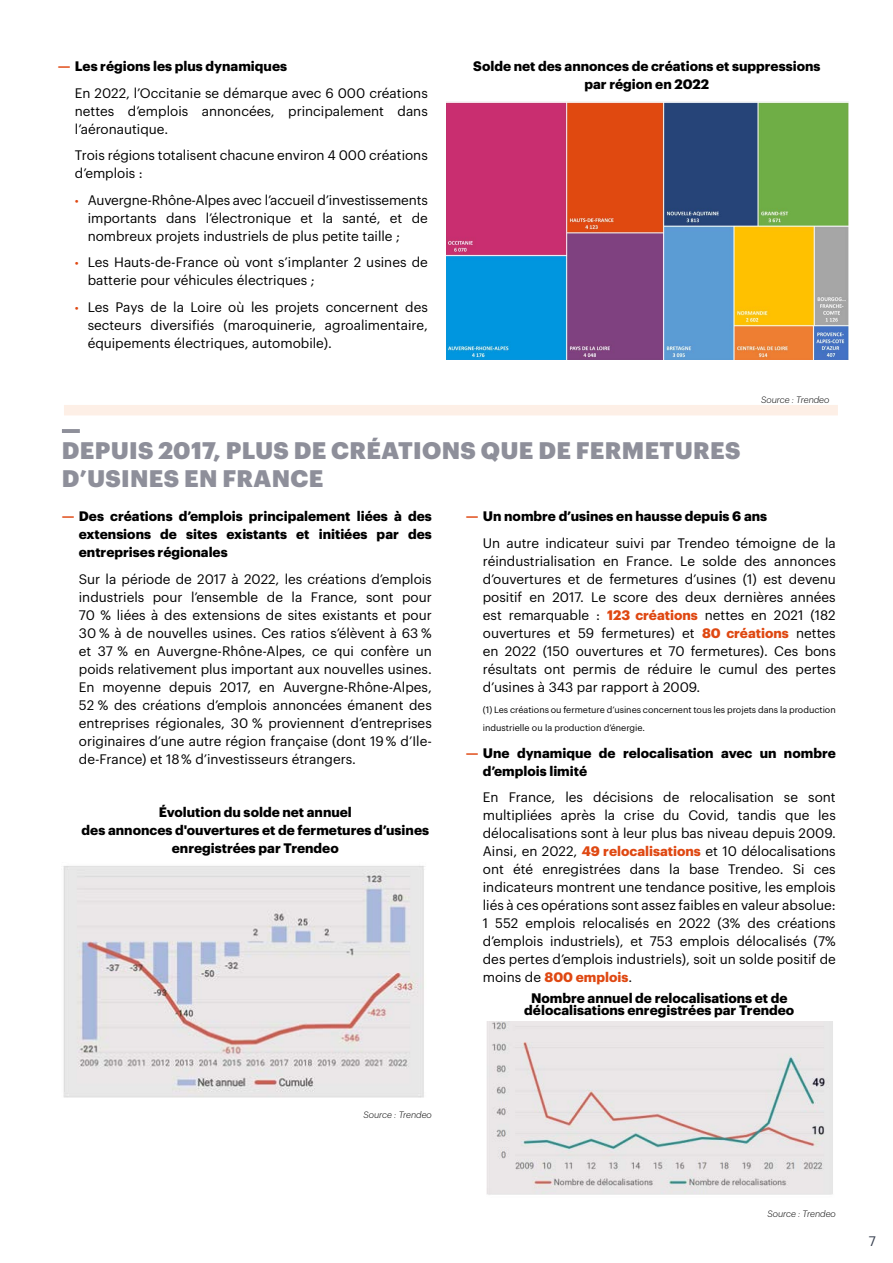
<style>
.page{position:relative;width:893px;height:1263px;background:#fff}
.page>*{position:absolute;margin:0;border:0;box-sizing:border-box;transform-origin:0 0}
.t1{font:900 23.55px/27.5px "Graphik";letter-spacing:.015em;color:#8e8f9a}
.t2{font:13.5px/18px "Graphik";color:#000}
.t3{font:700 13.5px/18px "Graphik";color:#000;text-align:center}
.t4{font:13.5px "Graphik";color:#384050}
.t5{font:9px/18px "Graphik";color:#000}
.t6{font:italic 300 9px "Graphik";color:#000}
.s1{font-weight:700;color:#df4812}
.s2{font-weight:700}
.s3{font-size:12px;color:#df4812}
.s4{color:#df4812}
</style>
<div class="page">
<hr style="left:62px;top:429px;width:18px;height:4px;background:#8e8f9a">
<div style="left:64px;top:405px;width:774px;height:10px;background:#fdefe6"></div>
<img style="left:63px;top:866px;width:362px;height:232px">
<img style="left:486px;top:1021px;width:347px;height:174px">
<img style="left:446px;top:101px;width:402px;height:259px">
<p class="t2" style="left:75px;top:52px;width:354px;line-height:26.5px;text-indent:-17px"><span class="s1">—</span> <span class="s2">Les régions les plus dynamiques<br></span>En 2022, l’Occitanie se démarque avec 6 000 créations</p>
<p class="t2" style="left:75px;top:101px;width:354px">nettes d’emplois annoncées, principalement dans l’aéronautique.</p>
<p class="t2" style="left:75px;top:145px;width:354px">Trois régions totalisent chacune environ 4 000 créations d’emplois :</p>
<p class="t2" style="left:88px;top:190px;width:342px;text-align:justify;text-indent:-13px"><span class="s3">•</span> Auvergne-Rhône-Alpes avec l’accueil d’investissements importants dans l’électronique et la santé, et de nombreux projets industriels de plus petite taille ;</p>
<p class="t2" style="left:88px;top:252px;width:342px;text-indent:-13px"><span class="s3">•</span> Les Hauts-de-France où vont s’implanter 2 usines de batterie pour véhicules électriques ;</p>
<p class="t2" style="left:88px;top:297px;width:342px;text-align:justify;text-indent:-13px"><span class="s3">•</span> Les Pays de la Loire où les projets concernent des secteurs diversifiés (maroquinerie, agroalimentaire, équipements électriques, automobile).</p>
<p class="t3" style="left:473px;top:56px;width:349px">Solde net des annonces de créations et suppressions par région en 2022</p>
<p class="t6" style="left:761px;top:394px;width:70px">Source : Trendeo</p>
<h1 class="t1" style="left:62px;top:435px;width:680px">DEPUIS 2017, PLUS DE CRÉATIONS QUE DE FERMETURES<br>D’USINES EN FRANCE</h1>
<p class="t3" style="left:79px;top:506px;width:354px;text-align:justify;text-indent:-17px"><span class="s4">—</span> Des créations d’emplois principalement liées à des extensions de sites existants et initiées par des entreprises régionales</p>
<p class="t2" style="left:79px;top:569px;width:354px;text-align:justify">Sur la période de 2017 à 2022, les créations d’emplois industriels pour l’ensemble de la France, sont pour 70 % liées à des extensions de sites existants et pour 30 % à de nouvelles usines. Ces ratios s’élèvent à 63 % et 37 % en Auvergne-Rhône-Alpes, ce qui confère un poids relativement plus important aux nouvelles usines.<br>En moyenne depuis 2017, en Auvergne-Rhône-Alpes, 52 % des créations d’emplois annoncées émanent des entreprises régionales, 30 % proviennent d’entreprises originaires d’une autre région française (dont 19 % d’Ile&shy;de-France) et 18 % d’investisseurs étrangers.</p>
<p class="t3" style="left:82px;top:802px;width:349px">Évolution du solde net annuel<br>des annonces d'ouvertures et de fermetures d’usines enregistrées par Trendeo</p>
<p class="t2" style="left:483px;top:502px;width:354px;line-height:26.5px;text-indent:-17px"><span class="s1">—</span> <span class="s2">Un nombre d’usines en hausse depuis 6 ans<br></span>Un autre indicateur suivi par Trendeo témoigne de la</p>
<p class="t2" style="left:483px;top:551px;width:354px;text-align:justify">réindustrialisation en France. Le solde des annonces d’ouvertures et de fermetures d’usines (1) est devenu positif en 2017. Le score des deux dernières années est remarquable : <span class="s1">123 créations</span> nettes en 2021 (182 ouvertures et 59 fermetures) et <span class="s1">80 créations</span> nettes en 2022 (150 ouvertures et 70 fermetures). Ces bons résultats ont permis de réduire le cumul des pertes d’usines à 343 par rapport à 2009.</p>
<p class="t5" style="left:483px;top:700px;width:354px">(1) Les créations ou fermeture d’usines concernent tous les projets dans la production industrielle ou la production d’énergie.</p>
<p class="t3" style="left:483px;top:743px;width:354px;text-align:left;text-indent:-17px"><span class="s4">—</span> Une dynamique de relocalisation avec un nombre d’emplois limité</p>
<p class="t2" style="left:483px;top:787px;width:354px;text-align:justify">En France, les décisions de relocalisation se sont multipliées après la crise du Covid, tandis que les délocalisations sont à leur plus bas niveau depuis 2009.<br>Ainsi, en 2022, <span class="s1">49 relocalisations</span> et 10 délocalisations ont été enregistrées dans la base Trendeo. Si ces indicateurs montrent une tendance positive, les emplois liés à ces opérations sont assez faibles en valeur absolue:<br>1 552 emplois relocalisés en 2022 (3% des créations d’emplois industriels), et 753 emplois délocalisés (7% des pertes d’emplois industriels), soit un solde positif de moins de <span class="s1">800 emplois</span>.</p>
<p class="t3" style="left:524px;top:991px;width:272px;line-height:12px">Nombre annuel de relocalisations et de délocalisations enregistrées par Trendeo</p>
<p class="t6" style="left:363px;top:1108px;width:70px">Source : Trendeo</p>
<p class="t6" style="left:767px;top:1207px;width:70px">Source : Trendeo</p>
<p class="t4" style="left:869px;top:1231px;width:9px">7</p>
</div>
